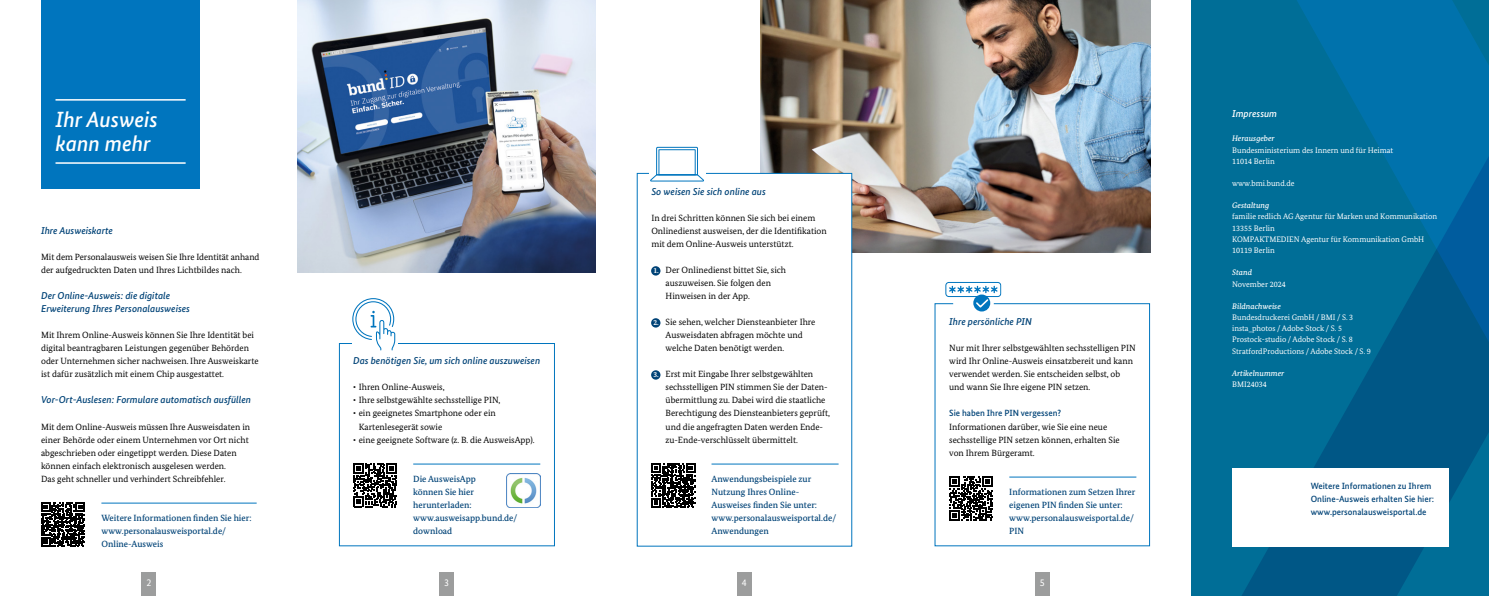
<style>
.page{position:relative;width:1489px;height:596px;background:#fff}
.page>*{position:absolute;margin:0;border:0;box-sizing:border-box;transform-origin:0 0}
.t1{font:italic 500 22px/24.2px "Bundes Sans";color:#fff}
.t2{font:italic 500 10px/13px "Bundes Sans";color:#004377}
.t3{font:italic 500 10px "Bundes Sans";color:#fff}
.t4{font:10px "Bundes Sans";color:#fff}
.t5{font:9px/13px "Bundes Serif";color:#000}
.t6{font:500 9px/13px "Bundes Serif";color:#004377}
.t7{font:500 9px/13px "Bundes Sans";color:#004377}
.t8{font:8px/11.2px "Bundes Serif";color:#fff}
.t9{font:italic 500 8px "Bundes Serif";color:#fff}
.s1{font-weight:700;font-size:7.5px;color:#fff}
</style>
<div class="page">
<div style="left:1191px;top:0;width:297px;height:595px;background:#006e97"></div>
<svg style="left:1236px;top:546px;width:55px;height:49px;fill:#005786"></svg>
<svg style="left:1291px;top:0;width:197px;height:595px"></svg>
<img style="left:760px;top:0;width:389px;height:252px">
<div style="left:636px;top:173px;width:216px;height:373px;background:#fff"></div>
<div style="left:41px;top:0;width:159px;height:189px;background:#0075be"></div>
<hr style="left:711px;top:463px;width:127px;height:1px;background:#0075be">
<hr style="left:413px;top:463px;width:127px;height:1px;background:#0075be">
<hr style="left:101px;top:502px;width:156px;height:1px;background:#0075be">
<hr style="left:55px;top:162px;width:131px;height:2px;background:#fff">
<hr style="left:55px;top:99px;width:131px;height:1px;background:#fff">
<div style="left:339px;top:343px;width:216px;height:203px;border:1px solid #0075be"></div>
<div style="left:352px;top:300px;width:46px;height:53px;background:#fff"></div>
<svg style="left:352px;top:298px;width:43px;height:52px"></svg>
<div style="left:1232px;top:468px;width:216px;height:78px;background:#fff"></div>
<img style="left:298px;top:0;width:297px;height:273px">
<svg style="left:353px;top:463px;width:44px;height:44px"></svg>
<img style="left:506px;top:473px;width:34px;height:34px">
<div style="left:142px;top:572px;width:14px;height:23px;background:#9c9d9d"></div>
<div style="left:439px;top:572px;width:15px;height:23px;background:#9c9d9d"></div>
<div style="left:737px;top:572px;width:14px;height:23px;background:#9c9d9d"></div>
<div style="left:1035px;top:572px;width:14px;height:23px;background:#9c9d9d"></div>
<svg style="left:650px;top:146px;width:54px;height:36px"></svg>
<div style="left:651px;top:266px;width:9px;height:9px;background:#004377;border-radius:50%"></div>
<div style="left:651px;top:318px;width:9px;height:9px;background:#004377;border-radius:50%"></div>
<div style="left:651px;top:370px;width:9px;height:9px;background:#004377;border-radius:50%"></div>
<svg style="left:651px;top:463px;width:44px;height:44px"></svg>
<svg style="left:944px;top:281px;width:57px;height:31px"></svg>
<svg style="left:949px;top:476px;width:44px;height:44px"></svg>
<hr style="left:1009px;top:476px;width:127px;height:1px;background:#0075be">
<svg style="left:41px;top:502px;width:44px;height:44px"></svg>
<h2 class="t1" style="left:55px;top:107px;width:104px">Ihr Ausweis kann mehr</h2>
<h2 class="t2" style="left:651px;top:185px;width:116px">So weisen Sie sich online aus</h2>
<p class="t5" style="left:651px;top:211px;width:177px">In drei Schritten können Sie sich bei einem<br>Onlinedienst ausweisen, der die Identifkation mit dem Online-Ausweis unterstützt.</p>
<p class="t5" style="left:665px;top:263px;width:122px;text-indent:-12px"><span class="s1">1.</span> Der Onlinedienst bittet Sie, sich auszuweisen. Sie folgen den<br>Hinweisen in der App.</p>
<p class="t5" style="left:665px;top:315px;width:151px;text-indent:-12px"><span class="s1">2.</span> Sie sehen, welcher Diensteanbieter Ihre<br>Ausweisdaten abfragen möchte und welche Daten benötigt werden.</p>
<p class="t5" style="left:665px;top:367px;width:166px;text-indent:-12px"><span class="s1">3.</span> Erst mit Eingabe Ihrer selbstgewählten sechsstelligen PIN stimmen Sie der Daten&shy;übermittlung zu. Dabei wird die staatliche Berechtigung des Diensteanbieters geprüft, und die angefragten Daten werden Ende&shy;zu-Ende-verschlüsselt übermittelt.</p>
<p class="t6" style="left:711px;top:471px;width:126px">Anwendungsbeispiele zur<br>Nutzung Ihres Online-<br>Ausweises fnden Sie unter: www.personalausweisportal.de/<br>Anwendungen</p>
<h3 class="t2" style="left:41px;top:224px;width:73px">Ihre Ausweiskarte</h3>
<p class="t5" style="left:41px;top:250px;width:220px">Mit dem Personalausweis weisen Sie Ihre Identität anhand der aufgedruckten Daten und Ihres Lichtbildes nach.</p>
<h3 class="t2" style="left:41px;top:289px;width:150px">Der Online-Ausweis: die digitale<br>Erweiterung Ihres Personalausweises</h3>
<p class="t5" style="left:41px;top:328px;width:219px">Mit Ihrem Online-Ausweis können Sie Ihre Identität bei digital beantragbaren Leistungen gegenüber Behörden oder Unternehmen sicher nachweisen. Ihre Ausweiskarte ist dafür zusätzlich mit einem Chip ausgestattet.</p>
<h3 class="t2" style="left:41px;top:393px;width:211px">Vor-Ort-Auslesen: Formulare automatisch ausfüllen</h3>
<p class="t5" style="left:41px;top:419px;width:210px">Mit dem Online-Ausweis müssen Ihre Ausweisdaten in einer Behörde oder einem Unternehmen vor Ort nicht abgeschrieben oder eingetippt werden. Diese Daten können einfach elektronisch ausgelesen werden.<br>Das geht schneller und verhindert Schreibfehler.</p>
<h2 class="t2" style="left:949px;top:315px;width:84px">Ihre persönliche PIN</h2>
<p class="t5" style="left:949px;top:341px;width:188px">Nur mit Ihrer selbstgewählten sechsstelligen PIN wird Ihr Online-Ausweis einsatzbereit und kann verwendet werden. Sie entscheiden selbst, ob und wann Sie Ihre eigene PIN setzen.</p>
<h2 class="t7" style="left:949px;top:406px;width:113px">Sie haben Ihre PIN vergessen?</h2>
<p class="t5" style="left:949px;top:419px;width:172px">Informationen darüber, wie Sie eine neue sechsstellige PIN setzen können, erhalten Sie von Ihrem Bürgeramt.</p>
<p class="t6" style="left:1009px;top:484px;width:127px">Informationen zum Setzen Ihrer eigenen PIN fnden Sie unter: www.personalausweisportal.de/<br>PIN</p>
<p class="t2" style="left:353px;top:354px;width:189px">Das benötigen Sie, um sich online auszuweisen</p>
<p class="t5" style="left:353px;top:380px;width:93px">• Ihren Online-Ausweis,</p>
<p class="t5" style="left:353px;top:393px;width:149px">• Ihre selbstgewählte sechsstellige PIN,</p>
<p class="t5" style="left:359px;top:406px;width:138px;text-indent:-6px">• ein geeignetes Smartphone oder ein<br>Kartenlesegerät sowie</p>
<p class="t5" style="left:353px;top:432px;width:183px">• eine geeignete Software (z. B. die AusweisApp).</p>
<p class="t6" style="left:413px;top:471px;width:64px">Die AusweisApp können Sie hier herunterladen:</p>
<p class="t6" style="left:101px;top:510px;width:152px">Weitere Informationen fnden Sie hier:</p>
<p class="t6" style="left:413px;top:510px;width:106px">www.ausweisapp.bund.de/</p>
<p class="t6" style="left:101px;top:523px;width:126px">www.personalausweisportal.de/</p>
<p class="t6" style="left:413px;top:523px;width:41px">download</p>
<p class="t6" style="left:101px;top:536px;width:63px">Online-Ausweis</p>
<p class="t4" style="left:146px;top:575px;width:6px">2</p>
<p class="t4" style="left:444px;top:575px;width:6px">3</p>
<p class="t4" style="left:742px;top:575px;width:6px">4</p>
<p class="t4" style="left:1039px;top:575px;width:6px">5</p>
<h2 class="t3" style="left:1232px;top:107px;width:46px">Impressum</h2>
<h3 class="t9" style="left:1232px;top:134px;width:44px">Herausgeber</h3>
<p class="t8" style="left:1232px;top:144px;width:162px">Bundesministerium des Innern und für Heimat<br>11014 Berlin</p>
<p class="t8" style="left:1232px;top:177px;width:64px">www.bmi.bund.de</p>
<h3 class="t9" style="left:1232px;top:200px;width:39px">Gestaltung</h3>
<p class="t8" style="left:1232px;top:211px;width:206px">familie redlich AG Agentur für Marken und Kommunikation<br>13355 Berlin<br>KOMPAKTMEDIEN Agentur für Kommunikation GmbH<br>10119 Berlin</p>
<h3 class="t9" style="left:1232px;top:267px;width:21px">Stand</h3>
<p class="t8" style="left:1232px;top:278px;width:55px">November 2024</p>
<h3 class="t9" style="left:1232px;top:301px;width:50px">Bildnachweise</h3>
<p class="t8" style="left:1232px;top:311px;width:140px">Bundesdruckerei GmbH / BMI / S. 3 insta_photos / Adobe Stock / S. 5<br>Prostock-studio / Adobe Stock / S. 8<br>StratfordProductions / Adobe Stock / S. 9</p>
<h3 class="t9" style="left:1232px;top:368px;width:54px">Artikelnummer</h3>
<p class="t8" style="left:1232px;top:378px;width:36px">BMI24034</p>
<p class="t7" style="left:1310px;top:478px;width:125px">Weitere Informationen zu Ihrem<br>Online-Ausweis erhalten Sie hier: www.personalausweisportal.de</p>
</div>
